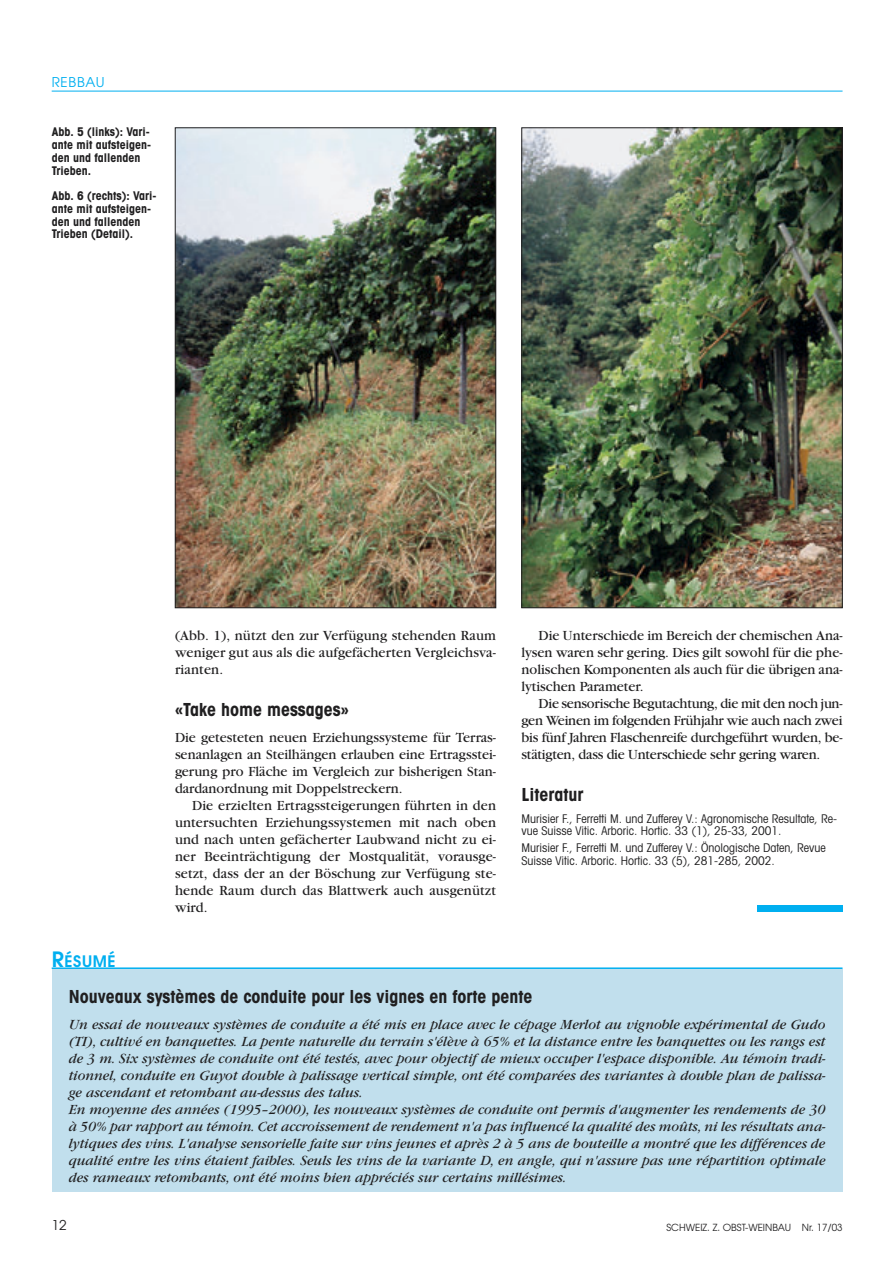
<style>
.page{position:relative;width:894px;height:1263px;background:#fff}
.page>*{position:absolute;margin:0;border:0;box-sizing:border-box;transform-origin:0 0}
.t1{font:700 condensed 18px "Avant Garde";color:#201f20}
.t2{font:600 15.75px "Avant Garde";letter-spacing:.035em;color:#00aff0}
.t3{font:italic 14.7px/17px "Garamond";color:#201f20}
.t4{font:14.7px/17px "Garamond";color:#201f20;text-align:justify}
.t5{font:13.5px "Avant Garde";letter-spacing:.055em;color:#00aff0}
.t6{font:13.5px "Avant Garde";color:#201f20}
.t7{font:condensed 12px/12.8px "Avant Garde";color:#201f20}
.t8{font:700 condensed 12px/12.8px "Avant Garde";color:#201f20}
.t9{font:9.75px "Avant Garde";color:#201f20}
.s1{font-size:21px}
</style>
<div class="page">
<hr style="left:52px;top:91px;width:791px;height:1px;background:#00aff0">
<img style="left:177px;top:130px;width:317px;height:476px">
<div style="left:175px;top:128px;width:321px;height:480px;border:1px solid #201f20"></div>
<img style="left:524px;top:130px;width:317px;height:476px">
<div style="left:522px;top:128px;width:321px;height:480px;border:1px solid #201f20"></div>
<div style="left:52px;top:969px;width:791px;height:223px;background:#c1dfed"></div>
<hr style="left:52px;top:967px;width:791px;height:2px;background:#00aff0">
<div style="left:758px;top:906px;width:85px;height:6px;background:#00aff0"></div>
<p class="t5" style="left:52px;top:77px;width:54px">REBBAU</p>
<p class="t8" style="left:52px;top:127px;width:101px">Abb. 5 (links): Vari&shy;ante mit aufsteigen&shy;den und fallenden<br>Trieben.</p>
<p class="t8" style="left:52px;top:190px;width:106px">Abb. 6 (rechts): Vari&shy;ante mit aufsteigen&shy;den und fallenden<br>Trieben (Detail).</p>
<p class="t2" style="left:52px;top:956px;width:65px"><span class="s1">R</span>ÉSUMÉ</p>
<p class="t4" style="left:175px;top:628px;width:322px">(Abb. 1), nützt den zur Verfügung stehenden Raum weniger gut aus als die aufgefächerten Vergleichsva&shy;rianten.</p>
<p class="t1" style="left:175px;top:703px;width:175px">«Take home messages»</p>
<p class="t4" style="left:175px;top:730px;width:322px">Die getesteten neuen Erziehungssysteme für Terras&shy;senanlagen an Steilhängen erlauben eine Ertragsstei&shy;gerung pro Fläche im Vergleich zur bisherigen Stan&shy;dardanordnung mit Doppelstreckern.</p>
<p class="t4" style="left:175px;top:798px;width:322px;text-indent:17px">Die erzielten Ertragssteigerungen führten in den untersuchten Erziehungssystemen mit nach oben und nach unten gefächerter Laubwand nicht zu ei&shy;ner Beeinträchtigung der Mostqualität, vorausge&shy;setzt, dass der an der Böschung zur Verfügung ste&shy;hende Raum durch das Blattwerk auch ausgenützt wird.</p>
<p class="t4" style="left:522px;top:628px;width:323px;text-indent:17px">Die Unterschiede im Bereich der chemischen Ana&shy;lysen waren sehr gering. Dies gilt sowohl für die phe&shy;nolischen Komponenten als auch für die übrigen ana&shy;lytischen Parameter.</p>
<p class="t4" style="left:522px;top:696px;width:323px;text-indent:17px">Die sensorische Begutachtung, die mit den noch jun&shy;gen Weinen im folgenden Frühjahr wie auch nach zwei bis fünf Jahren Flaschenreife durchgeführt wurden, be&shy;stätigten, dass die Unterschiede sehr gering waren.</p>
<p class="t1" style="left:522px;top:788px;width:63px">Literatur</p>
<p class="t7" style="left:522px;top:813px;width:317px">Murisier F., Ferretti M. und Zufferey V.: Agronomische Resultate, Re&shy;vue Suisse Vitic. Arboric. Hortic. 33 (1), 25-33, 2001.</p>
<p class="t7" style="left:522px;top:843px;width:306px">Murisier F., Ferretti M. und Zufferey V.: Önologische Daten, Revue<br>Suisse Vitic. Arboric. Hortic. 33 (5), 281-285, 2002.</p>
<p class="t1" style="left:69px;top:990px;width:465px">Nouveaux systèmes de conduite pour les vignes en forte pente</p>
<p class="t3" style="left:69px;top:1017px;width:759px">Un essai de nouveaux systèmes de conduite a été mis en place avec le cépage Merlot au vignoble expérimental de Gudo (TI), cultivé en banquettes. La pente naturelle du terrain s'élève à 65% et la distance entre les banquettes ou les rangs est de 3 m. Six systèmes de conduite ont été testés, avec pour objectif de mieux occuper l'espace disponible. Au témoin tradi&shy;tionnel, conduite en Guyot double à palissage vertical simple, ont été comparées des variantes à double plan de palissa&shy;ge ascendant et retombant au-dessus des talus.<br>En moyenne des années (1995–2000), les nouveaux systèmes de conduite ont permis d'augmenter les rendements de 30 à 50% par rapport au témoin. Cet accroissement de rendement n'a pas influencé la qualité des moûts, ni les résultats ana&shy;lytiques des vins. L'analyse sensorielle faite sur vins jeunes et après 2 à 5 ans de bouteille a montré que les différences de qualité entre les vins étaient faibles. Seuls les vins de la variante D, en angle, qui n'assure pas une répartition optimale des rameaux retombants, ont été moins bien appréciés sur certains millésimes.</p>
<p class="t6" style="left:52px;top:1220px;width:16px">12</p>
<p class="t9" style="left:666px;top:1223px;width:178px">SCHWEIZ. Z. OBST-WEINBAU Nr. 17/03</p>
</div>
